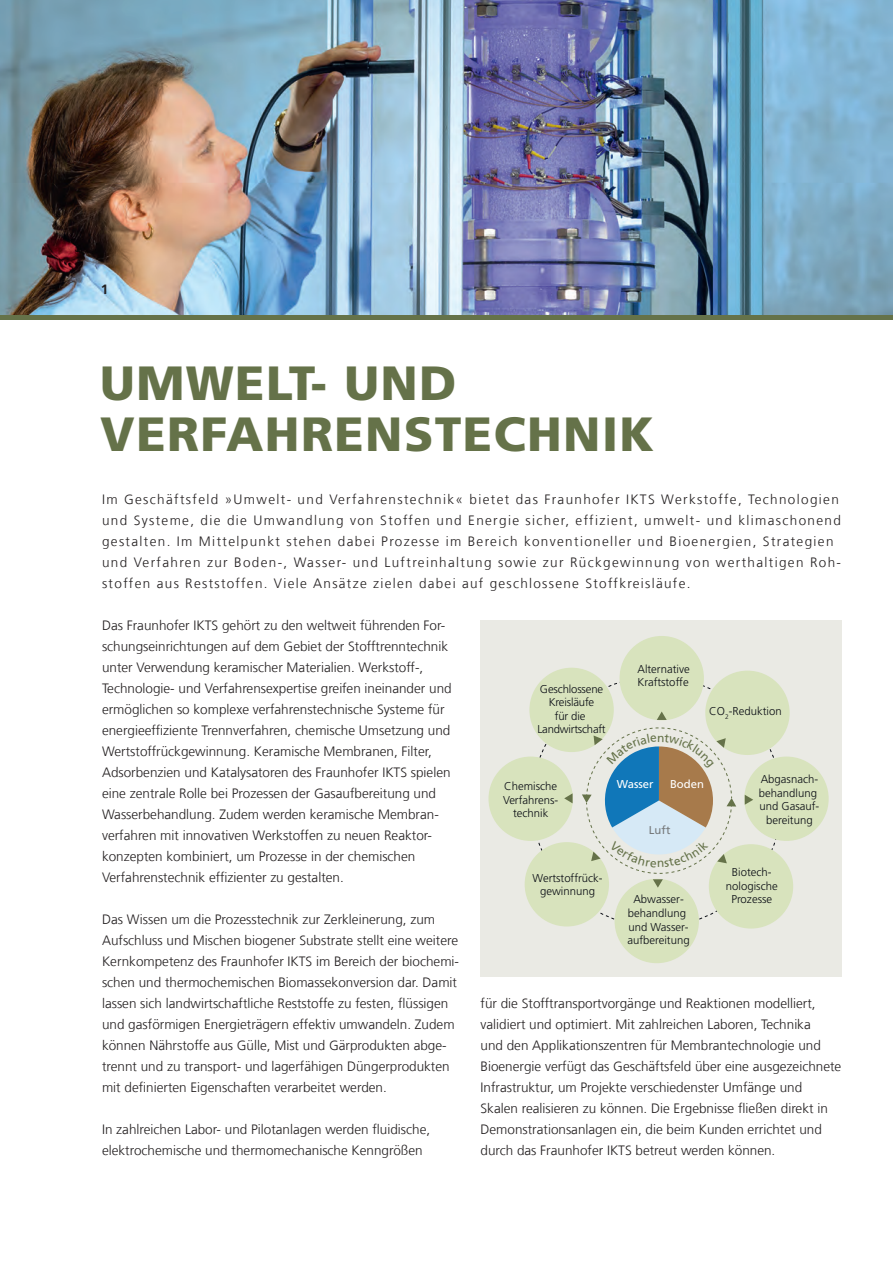
<style>
.page{position:relative;width:893px;height:1263px;background:#fff}
.page>*{position:absolute;margin:0;border:0;box-sizing:border-box;transform-origin:0 0}
.t1{font:900 48px/51px "Frutiger LT Com";letter-spacing:.03em;color:#657249}
.t2{font:300 13.5px/21px "Frutiger LT Com";color:#231f20}
.t3{font:300 13.5px/21px "Frutiger LT Com";letter-spacing:.1em;color:#231f20}
.t4{font:700 13.5px "Frutiger LT Com";color:#231f20}
.t5{font:300 11.4px/13.6px "Frutiger LT Com";color:#0a0d14;text-align:center}
.t6{font:11.4px "Frutiger LT Com";color:#fff}
.t7{font:11.4px "Frutiger LT Com";color:#76797b}
</style>
<div class="page">
<img style="left:0;top:0;width:893px;height:315px">
<div style="left:480px;top:621px;width:362px;height:356px;background:#eaeae4"></div>
<div style="left:619px;top:636px;width:85px;height:84px;background:#d8e3bd;border-radius:50%"></div>
<div style="left:705px;top:671px;width:85px;height:84px;background:#d8e3bd;border-radius:50%"></div>
<div style="left:744px;top:756px;width:85px;height:85px;background:#d8e3bd;border-radius:50%"></div>
<div style="left:709px;top:844px;width:84px;height:84px;background:#d8e3bd;border-radius:50%"></div>
<div style="left:615px;top:879px;width:84px;height:84px;background:#d8e3bd;border-radius:50%"></div>
<div style="left:525px;top:842px;width:84px;height:84px;background:#d8e3bd;border-radius:50%"></div>
<div style="left:488px;top:756px;width:85px;height:85px;background:#d8e3bd;border-radius:50%"></div>
<div style="left:529px;top:668px;width:85px;height:84px;background:#d8e3bd;border-radius:50%"></div>
<svg style="left:657px;top:711px;width:10px;height:9px"></svg>
<svg style="left:745px;top:795px;width:8px;height:10px"></svg>
<svg style="left:564px;top:793px;width:9px;height:10px"></svg>
<hr style="left:0;top:315px;width:893px;height:4px;background:#657249">
<svg style="left:582px;top:726px;width:154px;height:162px"></svg>
<p class="t4" style="left:101px;top:281px;width:9px">1</p>
<h1 class="t1" style="left:100px;top:358px;width:555px">UMWELT- UND<br>VERFAHRENSTECHNIK</h1>
<p class="t3" style="left:102px;top:489px;width:740px">Im Geschäftsfeld »Umwelt- und Verfahrenstechnik« bietet das Fraunhofer IKTS Werkstoffe, Technologien und Systeme, die die Umwandlung von Stoffen und Energie sicher, effizient, umwelt- und klimaschonend gestalten. Im Mittelpunkt stehen dabei Prozesse im Bereich konventioneller und Bioenergien, Strategien und Verfahren zur Boden-, Wasser- und Luftreinhaltung sowie zur Rückgewinnung von werthaltigen Roh&shy;stoffen aus Reststoffen. Viele Ansätze zielen dabei auf geschlossene Stoffkreisläufe.</p>
<p class="t2" style="left:102px;top:615px;width:351px">Das Fraunhofer IKTS gehört zu den weltweit führenden For&shy;schungseinrichtungen auf dem Gebiet der Stofftrenntechnik unter Verwendung keramischer Materialien. Werkstoff-, Technologie- und Verfahrensexpertise greifen ineinander und ermöglichen so komplexe verfahrenstechnische Systeme für energieeffiziente Trennverfahren, chemische Umsetzung und Wertstoffrückgewinnung. Keramische Membranen, Filter, Adsorbenzien und Katalysatoren des Fraunhofer IKTS spielen eine zentrale Rolle bei Prozessen der Gasaufbereitung und Wasserbehandlung. Zudem werden keramische Membran&shy;verfahren mit innovativen Werkstoffen zu neuen Reaktor&shy;konzepten kombiniert, um Prozesse in der chemischen Verfahrenstechnik effizienter zu gestalten.</p>
<p class="t2" style="left:102px;top:909px;width:359px">Das Wissen um die Prozesstechnik zur Zerkleinerung, zum Aufschluss und Mischen biogener Substrate stellt eine weitere Kernkompetenz des Fraunhofer IKTS im Bereich der biochemi&shy;schen und thermochemischen Biomassekonversion dar. Damit lassen sich landwirtschaftliche Reststoffe zu festen, flüssigen und gasförmigen Energieträgern effektiv umwandeln. Zudem können Nährstoffe aus Gülle, Mist und Gärprodukten abge&shy;trennt und zu transport- und lagerfähigen Düngerprodukten mit definierten Eigenschaften verarbeitet werden.</p>
<p class="t2" style="left:102px;top:1119px;width:330px">In zahlreichen Labor- und Pilotanlagen werden fluidische, elektrochemische und thermomechanische Kenngrößen</p>
<p class="t5" style="left:637px;top:662px;width:54px;text-align:left">Alternative<br>Kraftstoffe</p>
<p class="t5" style="left:537px;top:682px;width:70px">Geschlossene<br>Kreisläufe<br>für die<br>Landwirtschaft</p>
<p class="t5" style="left:709px;top:705px;width:74px">CO<sub>2</sub>-Reduktion</p>
<p class="t5" style="left:759px;top:772px;width:62px">Abgasnach&shy;behandlung und Gasauf&shy;bereitung</p>
<p class="t6" style="left:670px;top:778px;width:35px">Boden</p>
<p class="t6" style="left:617px;top:778px;width:38px">Wasser</p>
<p class="t5" style="left:503px;top:779px;width:57px">Chemische<br>Verfahrens&shy;technik</p>
<p class="t7" style="left:649px;top:823px;width:23px">Luft</p>
<p class="t5" style="left:726px;top:865px;width:53px">Biotech&shy;nologische<br>Prozesse</p>
<p class="t5" style="left:532px;top:871px;width:72px">Wertstoffrück&shy;gewinnung</p>
<p class="t5" style="left:627px;top:893px;width:64px">Abwasser&shy;behandlung und Wasser&shy;aufbereitung</p>
<p class="t2" style="left:480px;top:993px;width:362px">für die Stofftransportvorgänge und Reaktionen modelliert, validiert und optimiert. Mit zahlreichen Laboren, Technika<br>und den Applikationszentren für Membrantechnologie und Bioenergie verfügt das Geschäftsfeld über eine ausgezeichnete Infrastruktur, um Projekte verschiedenster Umfänge und Skalen realisieren zu können. Die Ergebnisse fließen direkt in Demonstrationsanlagen ein, die beim Kunden errichtet und durch das Fraunhofer IKTS betreut werden können.</p>
</div>
